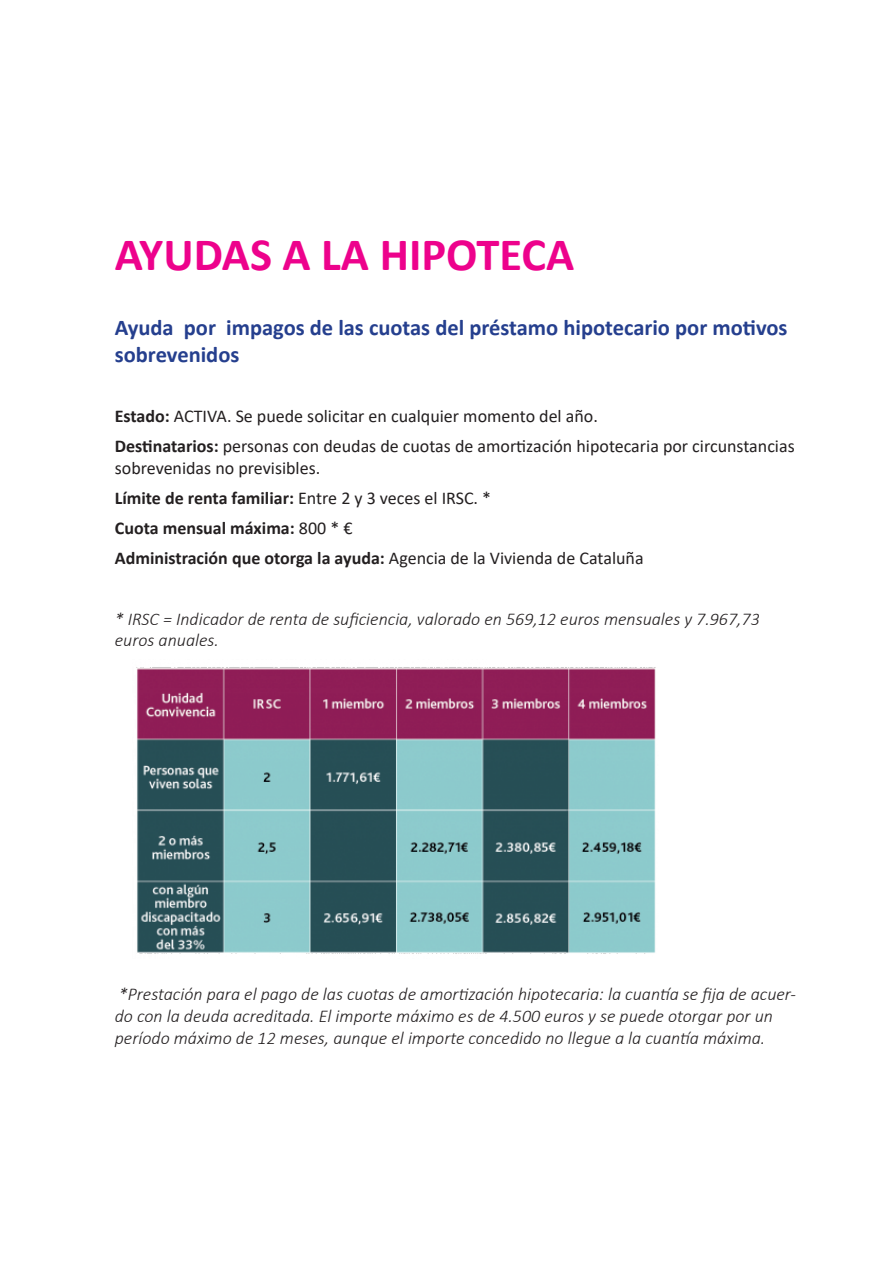
<style>
.page{position:relative;width:893px;height:1263px;background:#fff}
.page>*{position:absolute;margin:0;border:0;box-sizing:border-box;transform-origin:0 0}
.t1{font:700 46.5px "Calibri";color:#ed028c}
.t2{font:700 22.5px/27px "Calibri";color:#253f8e}
.t3{font:italic 300 18px/21.6px "Calibri";color:#231f20}
.t4{font:18px/30.2px "Calibri";color:#231f20}
.s1{font-weight:700}
</style>
<div class="page">
<img style="left:136px;top:667px;width:520px;height:287px">
<h1 class="t1" style="left:115px;top:221px;width:461px">AYUDAS A LA HIPOTECA</h1>
<p class="t2" style="left:115px;top:314px;width:674px">Ayuda por impagos de las cuotas del préstamo hipotecario por motivos sobrevenidos</p>
<p class="t4" style="left:115px;top:401px;width:681px"><span class="s1">Estado:</span> ACTIVA. Se puede solicitar en cualquier momento del año.<br><span class="s1">Destinatarios:</span> personas con deudas de cuotas de amortización hipotecaria por circunstancias</p>
<p class="t4" style="left:115px;top:452px;width:530px">sobrevenidas no previsibles.<br><span class="s1">Límite de renta familiar:</span> Entre 2 y 3 veces el IRSC. *<br><span class="s1">Cuota mensual máxima:</span> 800 * €<br><span class="s1">Administración que otorga la ayuda:</span> Agencia de la Vivienda de Cataluña</p>
<p class="t3" style="left:115px;top:608px;width:647px">* IRSC = Indicador de renta de suficiencia, valorado en 569,12 euros mensuales y 7.967,73 euros anuales.</p>
<p class="t3" style="left:115px;top:983px;width:683px">*Prestación para el pago de las cuotas de amortización hipotecaria: la cuantía se fija de acuer&shy;do con la deuda acreditada. El importe máximo es de 4.500 euros y se puede otorgar por un período máximo de 12 meses, aunque el importe concedido no llegue a la cuantía máxima.</p>
</div>
